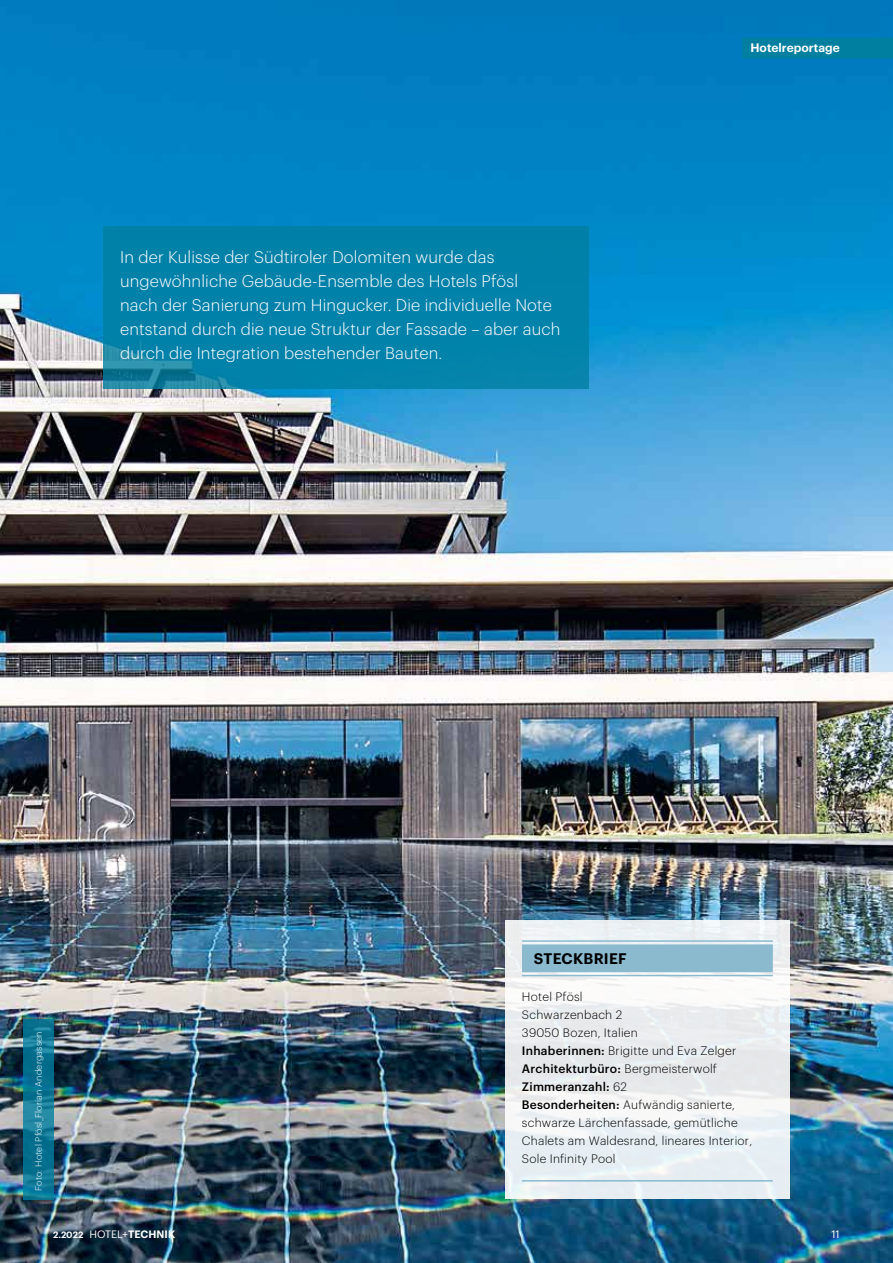
<style>
.page{position:relative;width:893px;height:1263px;background:#fff}
.page>*{position:absolute;margin:0;border:0;box-sizing:border-box;transform-origin:0 0}
.t1{font:300 16.5px/24px "Graphik";letter-spacing:.01em;color:#fff}
.t2{font:600 15px "Graphik";letter-spacing:.015em;color:#000}
.t3{font:300 12px/18px "Graphik";letter-spacing:.02em;color:#000}
.t4{font:600 12px "Graphik";color:#fff}
.t5{font:600 10.5px "Graphik";letter-spacing:.005em;color:#fff}
.t6{font:10.5px "Graphik";color:#fff}
.t7{font:300 9px "Graphik";letter-spacing:.02em;color:#fff}
.s1{font-weight:500}
.s2{font-size:9px}
.s3{font-weight:400}
</style>
<div class="page">
<img style="left:0;top:0;width:893px;height:1263px">
<svg style="left:505px;top:920px;width:285px;height:279px;fill:#e9eff3"></svg>
<div style="left:742px;top:37px;width:151px;height:22px;background:#007fa1"></div>
<svg style="left:23px;top:1019px;width:30px;height:180px;background:#0d7694"></svg>
<div style="left:103px;top:227px;width:486px;height:162px;background:#0081aa"></div>
<hr style="left:522px;top:940px;width:251px;height:2px;background:#8bbacf">
<div style="left:522px;top:944px;width:251px;height:28px;background:#8bbacf"></div>
<hr style="left:522px;top:975px;width:251px;height:1px;background:#8bbacf">
<hr style="left:522px;top:1180px;width:251px;height:1px;background:#8bbacf">
<p class="t1" style="left:120px;top:244px;width:442px">In der Kulisse der Südtiroler Dolomiten wurde das ungewöhnliche Gebäude-Ensemble des Hotels Pfösl<br>nach der Sanierung zum Hingucker. Die individuelle Note entstand durch die neue Struktur der Fassade – aber auch durch die Integration bestehender Bauten.</p>
<p class="t4" style="left:750px;top:39px;width:91px">Hotelreportage</p>
<p class="t7" style="left:32px;top:1190px;width:160px;rotate:-90deg">Foto: Hotel Pfösl_Florian Andergassen</p>
<p class="t2" style="left:534px;top:947px;width:94px">STECKBRIEF</p>
<p class="t3" style="left:522px;top:987px;width:232px">Hotel Pfösl<br>Schwarzenbach 2<br>39050 Bozen, Italien<br><span class="s1">Inhaberinnen:</span> Brigitte und Eva Zelger<br><span class="s1">Architekturbüro:</span> Bergmeisterwolf<br><span class="s1">Zimmeranzahl:</span> 62<br><span class="s1">Besonderheiten:</span> Aufwändig sanierte, schwarze Lärchenfassade, gemütliche<br>Chalets am Waldesrand, lineares Interior,<br>Sole Infinity Pool</p>
<p class="t5" style="left:53px;top:1226px;width:124px"><span class="s2">2.2022</span> <span class="s3">HOTEL+</span>TECHNIK</p>
<p class="t6" style="left:831px;top:1226px;width:10px">11</p>
</div>
